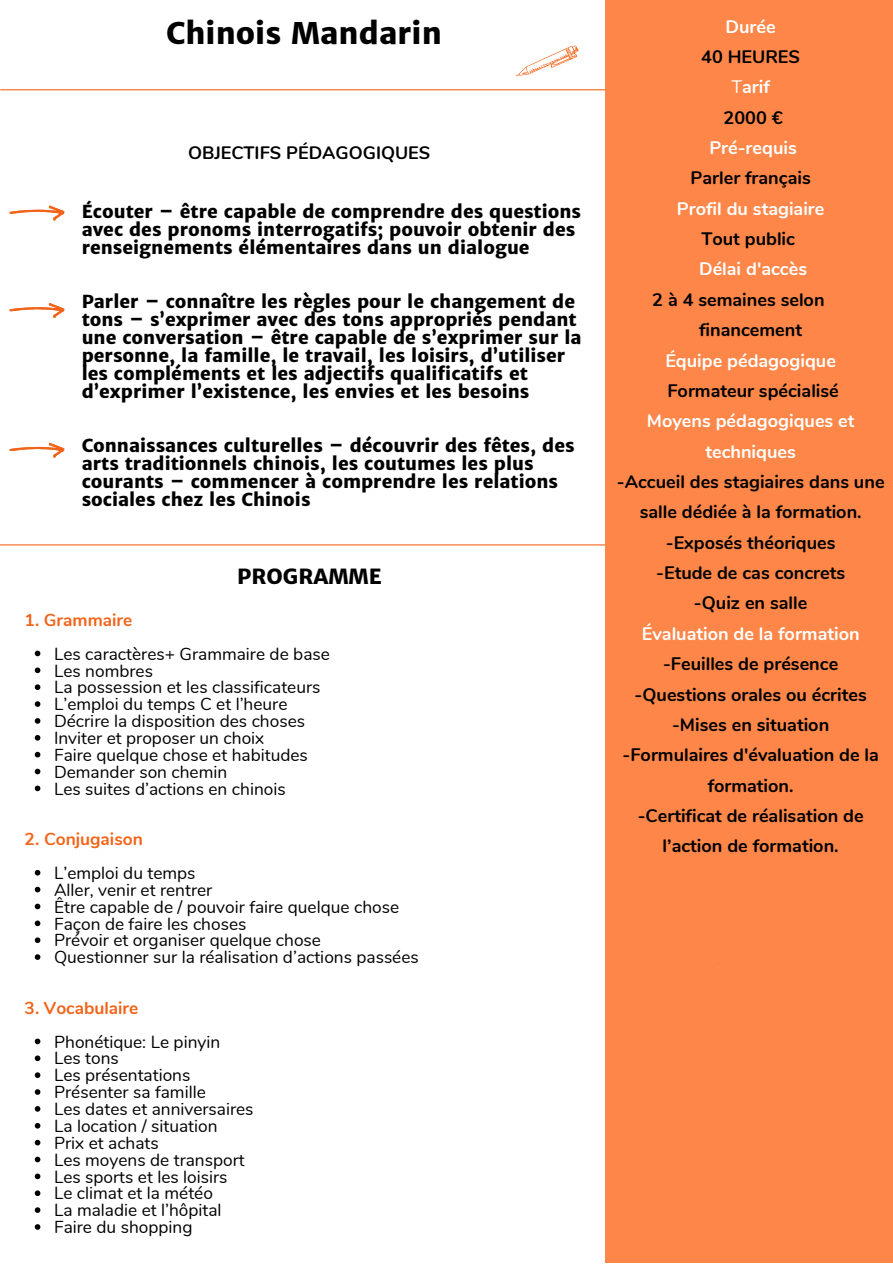
<style>
.page{position:relative;width:893px;height:1264px;background:#fff}
.page>*{position:absolute;margin:0;border:0;box-sizing:border-box;transform-origin:0 0}
.t1{font:800 30px "Merriweather Sans";color:#000}
.t2{font:800 21px "Merriweather Sans";color:#000}
.t3{font:800 18px/18px "Merriweather Sans";color:#000}
.t4{font:700 18px/30.3px "Nunito";color:#000;text-align:center}
.t5{font:700 18px/30.3px "Nunito";color:#fff;text-align:center}
.t6{font:17.25px "Nunito";color:#000}
.t7{font:700 17.25px "Nunito";color:#f26419}
.s1{font-weight:400}
</style>
<div class="page">
<hr style="left:1px;top:89px;width:891px;height:1px;background:#f26419">
<svg style="left:10px;top:205px;width:54px;height:15px"></svg>
<hr style="left:0;top:544px;width:605px;height:1px;background:#f26419">
<div style="left:605px;top:0;width:287px;height:1262px;background:#fd8648"></div>
<svg style="left:516px;top:45px;width:62px;height:31px"></svg>
<svg style="left:10px;top:303px;width:54px;height:14px"></svg>
<svg style="left:10px;top:443px;width:54px;height:14px"></svg>
<svg style="left:35px;top:650px;width:5px;height:6px"></svg>
<svg style="left:35px;top:667px;width:5px;height:6px"></svg>
<svg style="left:35px;top:684px;width:5px;height:6px"></svg>
<svg style="left:35px;top:701px;width:5px;height:6px"></svg>
<svg style="left:35px;top:718px;width:5px;height:5px"></svg>
<svg style="left:35px;top:735px;width:5px;height:5px"></svg>
<svg style="left:35px;top:751px;width:5px;height:6px"></svg>
<svg style="left:35px;top:768px;width:5px;height:6px"></svg>
<svg style="left:35px;top:785px;width:5px;height:6px"></svg>
<svg style="left:35px;top:870px;width:5px;height:5px"></svg>
<svg style="left:35px;top:886px;width:5px;height:6px"></svg>
<svg style="left:35px;top:903px;width:5px;height:6px"></svg>
<svg style="left:35px;top:920px;width:5px;height:6px"></svg>
<svg style="left:35px;top:937px;width:5px;height:6px"></svg>
<svg style="left:35px;top:954px;width:5px;height:5px"></svg>
<svg style="left:35px;top:1038px;width:5px;height:6px"></svg>
<svg style="left:35px;top:1055px;width:5px;height:6px"></svg>
<svg style="left:35px;top:1072px;width:5px;height:5px"></svg>
<svg style="left:35px;top:1089px;width:5px;height:5px"></svg>
<svg style="left:35px;top:1106px;width:5px;height:5px"></svg>
<svg style="left:35px;top:1123px;width:5px;height:5px"></svg>
<svg style="left:35px;top:1139px;width:5px;height:6px"></svg>
<svg style="left:35px;top:1156px;width:5px;height:6px"></svg>
<svg style="left:35px;top:1173px;width:5px;height:6px"></svg>
<svg style="left:35px;top:1190px;width:5px;height:5px"></svg>
<svg style="left:35px;top:1207px;width:5px;height:5px"></svg>
<svg style="left:35px;top:1224px;width:5px;height:5px"></svg>
<p class="t1" style="left:166px;top:14px;width:277px">Chinois Mandarin</p>
<p class="t4" style="left:188px;top:138px;width:244px">OBJECTIFS PÉDAGOGIQUES</p>
<p class="t3" style="left:82px;top:202px;width:501px">Écouter – être capable de comprendre des questions avec des pronoms interrogatifs; pouvoir obtenir des renseignements élémentaires dans un dialogue</p>
<p class="t3" style="left:82px;top:292px;width:501px">Parler – connaître les règles pour le changement de tons – s’exprimer avec des tons appropriés pendant une conversation – être capable de s’exprimer sur la personne, la famille, le travail, les loisirs, d’utiliser les compléments et les adjectifs qualificatifs et d’exprimer l’existence, les envies et les besoins</p>
<p class="t3" style="left:82px;top:436px;width:494px">Connaissances culturelles – découvrir des fêtes, des arts traditionnels chinois, les coutumes les plus courants – commencer à comprendre les relations sociales chez les Chinois</p>
<p class="t7" style="left:25px;top:608px;width:109px">1. Grammaire</p>
<p class="t2" style="left:237px;top:563px;width:146px">PROGRAMME</p>
<p class="t6" style="left:54px;top:642px;width:277px">Les caractères+ Grammaire de base</p>
<p class="t6" style="left:54px;top:659px;width:100px">Les nombres</p>
<p class="t6" style="left:54px;top:676px;width:268px">La possession et les classificateurs</p>
<p class="t6" style="left:54px;top:692px;width:235px">L’emploi du temps C et l’heure</p>
<p class="t6" style="left:54px;top:709px;width:252px">Décrire la disposition des choses</p>
<p class="t6" style="left:54px;top:726px;width:212px">Inviter et proposer un choix</p>
<p class="t6" style="left:54px;top:743px;width:255px">Faire quelque chose et habitudes</p>
<p class="t6" style="left:54px;top:760px;width:175px">Demander son chemin</p>
<p class="t6" style="left:54px;top:777px;width:233px">Les suites d’actions en chinois</p>
<p class="t7" style="left:25px;top:827px;width:120px">2. Conjugaison</p>
<p class="t6" style="left:54px;top:861px;width:143px">L’emploi du temps</p>
<p class="t6" style="left:54px;top:878px;width:160px">Aller, venir et rentrer</p>
<p class="t6" style="left:54px;top:895px;width:346px">Être capable de / pouvoir faire quelque chose</p>
<p class="t6" style="left:54px;top:912px;width:194px">Façon de faire les choses</p>
<p class="t6" style="left:54px;top:929px;width:268px">Prévoir et organiser quelque chose</p>
<p class="t6" style="left:54px;top:945px;width:366px">Questionner sur la réalisation d’actions passées</p>
<p class="t7" style="left:25px;top:996px;width:115px">3. Vocabulaire</p>
<p class="t6" style="left:54px;top:1030px;width:168px">Phonétique: Le pinyin</p>
<p class="t6" style="left:54px;top:1047px;width:66px">Les tons</p>
<p class="t6" style="left:54px;top:1063px;width:138px">Les présentations</p>
<p class="t6" style="left:54px;top:1080px;width:153px">Présenter sa famille</p>
<p class="t6" style="left:54px;top:1097px;width:201px">Les dates et anniversaires</p>
<p class="t6" style="left:54px;top:1114px;width:165px">La location / situation</p>
<p class="t6" style="left:54px;top:1131px;width:106px">Prix et achats</p>
<p class="t6" style="left:54px;top:1148px;width:192px">Les moyens de transport</p>
<p class="t6" style="left:54px;top:1165px;width:175px">Les sports et les loisirs</p>
<p class="t6" style="left:54px;top:1181px;width:160px">Le climat et la météo</p>
<p class="t6" style="left:54px;top:1198px;width:169px">La maladie et l’hôpital</p>
<p class="t6" style="left:54px;top:1215px;width:140px">Faire du shopping</p>
<p class="t5" style="left:725px;top:11px;width:52px">Durée</p>
<p class="t4" style="left:701px;top:42px;width:100px">40 HEURES</p>
<p class="t5" style="left:731px;top:72px;width:40px"><span class="s1">T</span>arif</p>
<p class="t4" style="left:723px;top:103px;width:61px">2000 €</p>
<p class="t5" style="left:709px;top:133px;width:89px">Pré-requis</p>
<p class="t4" style="left:690px;top:163px;width:122px">Parler français</p>
<p class="t5" style="left:677px;top:194px;width:149px">Profil du stagiaire</p>
<p class="t4" style="left:701px;top:224px;width:95px">Tout public</p>
<p class="t5" style="left:699px;top:254px;width:109px">Délai d'accès</p>
<p class="t4" style="left:699px;top:285px;width:127px;text-align:left;text-indent:-47px">2 à 4 semaines selon financement</p>
<p class="t5" style="left:665px;top:345px;width:172px">Équipe pédagogique</p>
<p class="t4" style="left:667px;top:376px;width:173px">Formateur spécialisé</p>
<p class="t5" style="left:647px;top:406px;width:209px">Moyens pédagogiques et techniques</p>
<p class="t4" style="left:616px;top:467px;width:269px">-Accueil des stagiaires dans une salle dédiée à la formation.</p>
<p class="t4" style="left:665px;top:527px;width:171px">-Exposés théoriques</p>
<p class="t4" style="left:656px;top:558px;width:190px">-Etude de cas concrets</p>
<p class="t4" style="left:694px;top:588px;width:115px">-Quiz en salle</p>
<p class="t5" style="left:641px;top:618px;width:219px">Évaluation de la formation</p>
<p class="t4" style="left:663px;top:649px;width:177px">-Feuilles de présence</p>
<p class="t4" style="left:634px;top:679px;width:234px">-Questions orales ou écrites</p>
<p class="t4" style="left:672px;top:710px;width:159px">-Mises en situation</p>
<p class="t4" style="left:622px;top:740px;width:258px">-Formulaires d'évaluation de la formation.</p>
<p class="t4" style="left:637px;top:801px;width:227px">-Certificat de réalisation de l’action de formation.</p>
</div>
